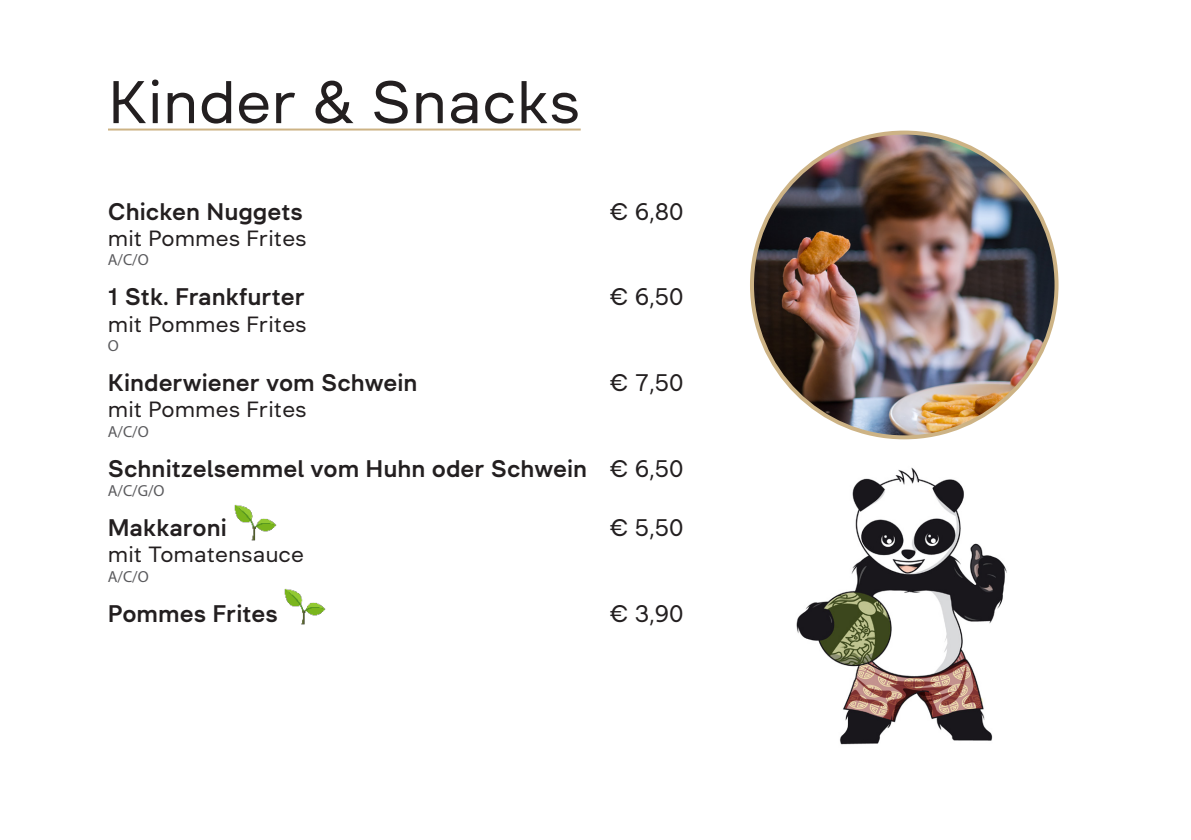
<style>
.page{position:relative;width:1191px;height:840px;background:#fff}
.page>*{position:absolute;margin:0;border:0;box-sizing:border-box;transform-origin:0 0}
.t1{font:60px "Inerta";color:#231f20}
.t2{font:600 24px "Inerta";color:#231f20}
.t3{font:24px "Inerta";color:#231f20}
.t4{font:22px "Inerta";color:#231f20}
.t5{font:16px "Myriad Pro";color:#5a5a5d}
.s1{font-weight:400}
</style>
<div class="page">
<hr style="left:108px;top:128px;width:473px;height:2px;background:#cdb385">
<img style="left:796px;top:467px;width:211px;height:278px">
<img style="left:235px;top:504px;width:41px;height:37px">
<img style="left:284px;top:588px;width:41px;height:37px">
<img style="left:752px;top:132px;width:304px;height:305px;border-radius:152px">
<p class="t1" style="left:108px;top:68px;width:474px">Kinder &amp; Snacks</p>
<p class="t2" style="left:108px;top:197px;width:197px">Chicken Nuggets</p>
<p class="t3" style="left:610px;top:197px;width:75px">€ 6,80</p>
<p class="t4" style="left:108px;top:226px;width:200px">mit Pommes Frites</p>
<p class="t5" style="left:108px;top:250px;width:43px">A/C/O</p>
<p class="t2" style="left:108px;top:283px;width:199px">1 Stk. Frankfurter</p>
<p class="t3" style="left:610px;top:283px;width:75px">€ 6,50</p>
<p class="t4" style="left:108px;top:311px;width:200px">mit Pommes Frites</p>
<p class="t5" style="left:108px;top:335px;width:13px">O</p>
<p class="t2" style="left:108px;top:368px;width:311px">Kinderwiener vom Schwein</p>
<p class="t3" style="left:610px;top:369px;width:75px">€ 7,50</p>
<p class="t4" style="left:108px;top:397px;width:200px">mit Pommes Frites</p>
<p class="t5" style="left:108px;top:421px;width:43px">A/C/O</p>
<p class="t2" style="left:108px;top:454px;width:577px">Schnitzelsemmel vom Huhn oder Schwein <span class="s1">€ 6,50</span></p>
<p class="t5" style="left:108px;top:480px;width:58px">A/C/G/O</p>
<p class="t2" style="left:108px;top:513px;width:121px">Makkaroni</p>
<p class="t3" style="left:610px;top:513px;width:75px">€ 5,50</p>
<p class="t4" style="left:108px;top:542px;width:198px">mit Tomatensauce</p>
<p class="t5" style="left:108px;top:566px;width:43px">A/C/O</p>
<p class="t2" style="left:108px;top:599px;width:172px">Pommes Frites</p>
<p class="t3" style="left:610px;top:599px;width:75px">€ 3,90</p>
</div>
